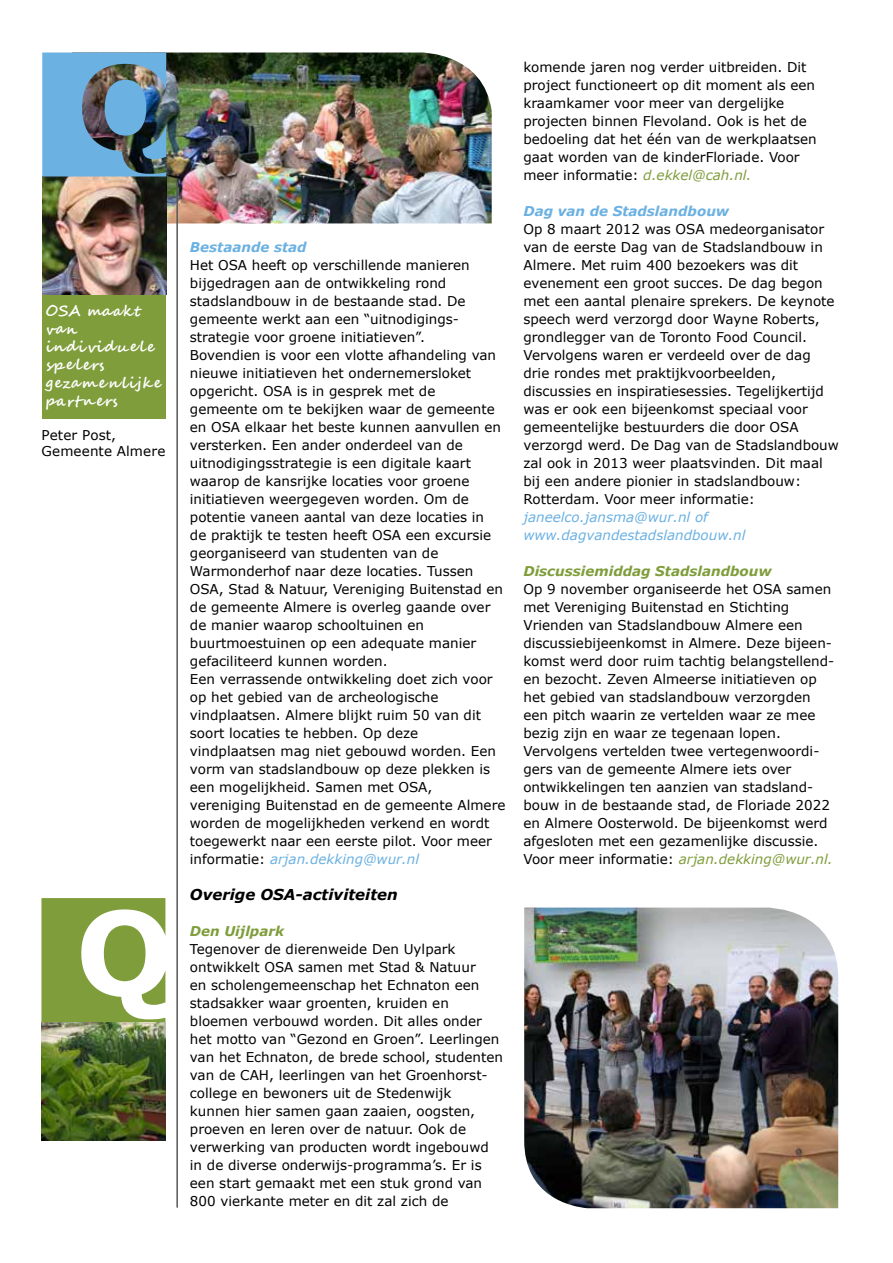
<style>
.page{position:relative;width:893px;height:1263px;background:#fff}
.page>*{position:absolute;margin:0;border:0;box-sizing:border-box;transform-origin:0 0}
.t1{font:700 15px/18px "Segoe Script";letter-spacing:.07em;color:#fff}
.t2{font:italic 700 15px "Verdana";color:#000}
.t3{font:13.5px/18px "Verdana";color:#000}
.t4{font:italic 13.5px/18px "Verdana";color:#6bb1e2}
.t5{font:italic 700 13.5px "Verdana";color:#7f9d3b}
.t6{font:italic 700 13.5px "Verdana";color:#6bb1e2}
.s1{font-style:italic;color:#6bb1e2}
.s2{font-style:italic;color:#7f9d3b}
</style>
<div class="page">
<img style="left:166px;top:53px;width:326px;height:170px">
<img style="left:42px;top:176px;width:124px;height:119px">
<img style="left:41px;top:1022px;width:124px;height:118px">
<img style="left:42px;top:53px;width:124px;height:123px">
<svg style="left:41px;top:898px;width:124px;height:124px"></svg>
<hr style="left:176px;top:183px;width:2px;height:1024px;background:#575756">
<div style="left:42px;top:295px;width:124px;height:124px;background:#7f9d3b"></div>
<img style="left:524px;top:907px;width:314px;height:301px">
<p class="t1" style="left:45px;top:302px;width:117px">OSA maakt van individuele spelers gezamenlijke partners</p>
<p class="t3" style="left:41px;top:426px;width:126px;line-height:16.2px">Peter Post,<br>Gemeente Almere</p>
<p class="t6" style="left:190px;top:238px;width:118px">Bestaande stad</p>
<p class="t3" style="left:190px;top:256px;width:317px">Het OSA heeft op verschillende manieren bijgedragen aan de ontwikkeling rond stadslandbouw in de bestaande stad. De gemeente werkt aan een “uitnodigings&shy;strategie voor groene initiatieven”.<br>Bovendien is voor een vlotte afhandeling van nieuwe initiatieven het ondernemersloket opgericht. OSA is in gesprek met de gemeente om te bekijken waar de gemeente en OSA elkaar het beste kunnen aanvullen en versterken. Een ander onderdeel van de uitnodigingsstrategie is een digitale kaart waarop de kansrijke locaties voor groene initiatieven weergegeven worden. Om de potentie vaneen aantal van deze locaties in<br>de praktijk te testen heeft OSA een excursie georganiseerd van studenten van de Warmonderhof naar deze locaties. Tussen OSA, Stad &amp; Natuur, Vereniging Buitenstad en de gemeente Almere is overleg gaande over de manier waarop schooltuinen en buurtmoestuinen op een adequate manier gefaciliteerd kunnen worden.<br>Een verrassende ontwikkeling doet zich voor op het gebied van de archeologische vindplaatsen. Almere blijkt ruim 50 van dit soort locaties te hebben. Op deze vindplaatsen mag niet gebouwd worden. Een vorm van stadslandbouw op deze plekken is een mogelijkheid. Samen met OSA, vereniging Buitenstad en de gemeente Almere worden de mogelijkheden verkend en wordt toegewerkt naar een eerste pilot. Voor meer informatie: <span class="s1">arjan.dekking@wur.nl</span></p>
<p class="t2" style="left:190px;top:884px;width:209px">Overige OSA-activiteiten</p>
<p class="t5" style="left:190px;top:922px;width:96px">Den Uijlpark</p>
<p class="t3" style="left:190px;top:940px;width:315px">Tegenover de dierenweide Den Uylpark ontwikkelt OSA samen met Stad &amp; Natuur<br>en scholengemeenschap het Echnaton een stadsakker waar groenten, kruiden en bloemen verbouwd worden. Dit alles onder het motto van “Gezond en Groen”. Leerlingen van het Echnaton, de brede school, studenten van de CAH, leerlingen van het Groenhorst&shy;college en bewoners uit de Stedenwijk kunnen hier samen gaan zaaien, oogsten, proeven en leren over de natuur. Ook de verwerking van producten wordt ingebouwd in de diverse onderwijs-programma’s. Er is een start gemaakt met een stuk grond van 800 vierkante meter en dit zal zich de</p>
<p class="t3" style="left:523px;top:58px;width:295px">komende jaren nog verder uitbreiden. Dit project functioneert op dit moment als een kraamkamer voor meer van dergelijke projecten binnen Flevoland. Ook is het de bedoeling dat het één van de werkplaatsen gaat worden van de kinderFloriade. Voor meer informatie: <span class="s2">d.ekkel@cah.nl.</span></p>
<p class="t6" style="left:523px;top:201px;width:207px">Dag van de Stadslandbouw</p>
<p class="t3" style="left:523px;top:220px;width:317px">Op 8 maart 2012 was OSA medeorganisator van de eerste Dag van de Stadslandbouw in Almere. Met ruim 400 bezoekers was dit evenement een groot succes. De dag begon met een aantal plenaire sprekers. De keynote speech werd verzorgd door Wayne Roberts, grondlegger van de Toronto Food Council.<br>Vervolgens waren er verdeeld over de dag drie rondes met praktijkvoorbeelden, discussies en inspiratiesessies. Tegelijkertijd was er ook een bijeenkomst speciaal voor gemeentelijke bestuurders die door OSA verzorgd werd. De Dag van de Stadslandbouw zal ook in 2013 weer plaatsvinden. Dit maal bij een andere pionier in stadslandbouw:<br>Rotterdam. Voor meer informatie:</p>
<p class="t4" style="left:523px;top:508px;width:224px">janeelco.jansma@wur.nl of www.dagvandestadslandbouw.nl</p>
<p class="t5" style="left:523px;top:561px;width:250px">Discussiemiddag Stadslandbouw</p>
<p class="t3" style="left:523px;top:580px;width:312px">Op 9 november organiseerde het OSA samen met Vereniging Buitenstad en Stichting Vrienden van Stadslandbouw Almere een discussiebijeenkomst in Almere. Deze bijeen&shy;komst werd door ruim tachtig belangstellend&shy;en bezocht. Zeven Almeerse initiatieven op het gebied van stadslandbouw verzorgden een pitch waarin ze vertelden waar ze mee bezig zijn en waar ze tegenaan lopen.<br>Vervolgens vertelden twee vertegenwoordi&shy;gers van de gemeente Almere iets over ontwikkelingen ten aanzien van stadsland&shy;bouw in de bestaande stad, de Floriade 2022 en Almere Oosterwold. De bijeenkomst werd afgesloten met een gezamenlijke discussie.<br>Voor meer informatie: <span class="s2">arjan.dekking@wur.nl.</span></p>
</div>
